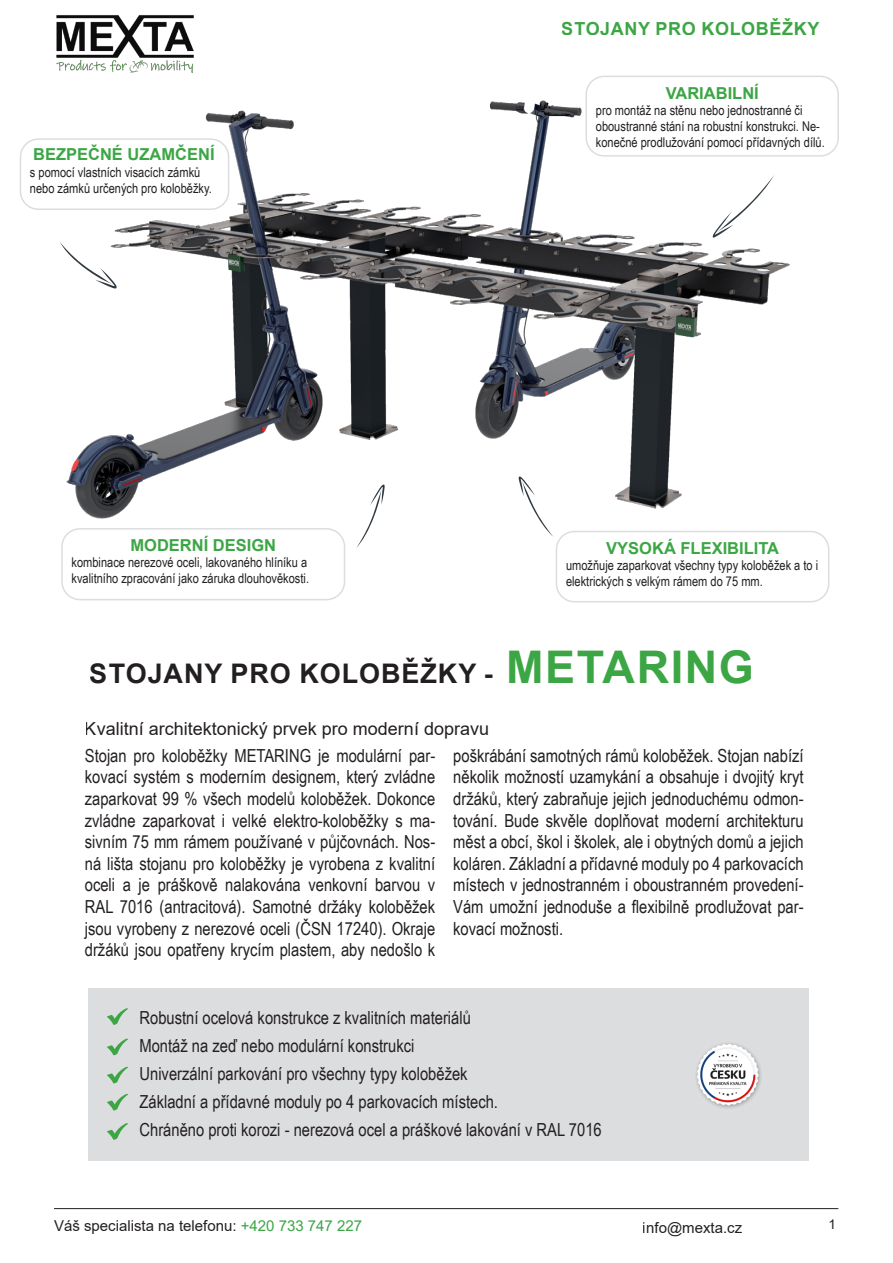
<style>
.page{position:relative;width:893px;height:1263px;background:#fff}
.page>*{position:absolute;margin:0;border:0;box-sizing:border-box;transform-origin:0 0}
.t1{font:700 27px "Arial";letter-spacing:.035em;color:#231f20}
.t2{font:18px/21.6px "Arial Narrow";color:#231f20;text-align:justify}
.t3{font:18px "Arial";color:#231f20}
.t4{font:700 18px "Arial";letter-spacing:.035em;color:#3ca645}
.t5{font:700 16.5px "Arial";color:#3ca645}
.t6{font:15px "Arial";color:#231f20}
.t7{font:13.5px/16.2px "Arial Narrow";color:#231f20}
.t8{font:13.5px "Arial";color:#231f20}
.s1{font-size:45px;color:#3ca645}
.s2{color:#3ca645}
</style>
<div class="page">
<img style="left:20px;top:75px;width:819px;height:463px">
<div style="left:586px;top:76px;width:252px;height:80px;background:#fff;border-radius:18px"></div>
<div style="left:585px;top:76px;width:254px;height:81px;border:2px solid #dcdddf;border-radius:18px"></div>
<svg style="left:60px;top:242px;width:57px;height:47px"></svg>
<div style="left:556px;top:531px;width:273px;height:71px;background:#fff;border-radius:18px"></div>
<div style="left:556px;top:531px;width:273px;height:71px;border:2px solid #dcdddf;border-radius:18px"></div>
<svg style="left:519px;top:476px;width:35px;height:61px"></svg>
<div style="left:20px;top:139px;width:209px;height:70px;background:#fff;border-radius:18px"></div>
<div style="left:20px;top:138px;width:209px;height:72px;border:2px solid #dcdddf;border-radius:18px"></div>
<svg style="left:712px;top:175px;width:62px;height:63px"></svg>
<div style="left:88px;top:988px;width:721px;height:172px;background:#dcdddf"></div>
<hr style="left:892px;top:337px;width:1px;height:851px;background:#dcdddf">
<img style="left:56px;top:15px;width:138px;height:58px">
<svg style="left:107px;top:1008px;width:21px;height:17px"></svg>
<svg style="left:107px;top:1038px;width:21px;height:17px"></svg>
<svg style="left:107px;top:1067px;width:21px;height:16px"></svg>
<svg style="left:107px;top:1094px;width:21px;height:17px"></svg>
<svg style="left:107px;top:1123px;width:21px;height:17px"></svg>
<hr style="left:54px;top:1208px;width:784px;height:1px;background:#231f20">
<div style="left:62px;top:529px;width:283px;height:71px;background:#fff;border-radius:18px"></div>
<div style="left:61px;top:528px;width:284px;height:72px;border:2px solid #dcdddf;border-radius:18px"></div>
<svg style="left:356px;top:484px;width:29px;height:64px"></svg>
<img style="left:696px;top:1043px;width:65px;height:65px">
<p class="t5" style="left:33px;top:143px;width:183px">BEZPEČNÉ UZAMČENÍ</p>
<p class="t7" style="left:30px;top:163px;width:183px">s pomocí vlastních visacích zámků nebo zámků určených pro koloběžky.</p>
<p class="t5" style="left:130px;top:533px;width:147px">MODERNÍ DESIGN</p>
<p class="t7" style="left:72px;top:554px;width:239px">kombinace nerezové oceli, lakovaného hlíníku a kvalitního zpracování jako záruka dlouhověkosti.</p>
<p class="t4" style="left:562px;top:16px;width:259px">STOJANY PRO KOLOBĚŽKY</p>
<p class="t5" style="left:666px;top:81px;width:95px">VARIABILNÍ</p>
<p class="t7" style="left:596px;top:101px;width:230px">pro montáž na stěnu nebo jednostranné či oboustranné stání na robustní konstrukci. Ne&shy;konečné prodlužování pomocí přídavných dílů.</p>
<p class="t5" style="left:606px;top:536px;width:174px">VYSOKÁ FLEXIBILITA</p>
<p class="t7" style="left:566px;top:556px;width:254px">umožňuje zaparkovat všechny typy koloběžek a to i elektrických s velkým rámem do 75 mm.</p>
<h1 class="t1" style="left:90px;top:654px;width:666px">STOJANY PRO KOLOBĚŽKY - <span class="s1">METARING</span></h1>
<p class="t3" style="left:85px;top:716px;width:406px">Kvalitní architektonický prvek pro moderní dopravu</p>
<p class="t2" style="left:85px;top:744px;width:352px">Stojan pro koloběžky METARING je modulární par&shy;kovací systém s moderním designem, který zvládne zaparkovat 99 % všech modelů koloběžek. Dokonce zvládne zaparkovat i velké elektro-koloběžky s ma&shy;sivním 75 mm rámem používané v půjčovnách. Nos&shy;ná lišta stojanu pro koloběžky je vyrobena z kvalitní oceli a je práškově nalakována venkovní barvou v RAL 7016 (antracitová). Samotné držáky koloběžek jsou vyrobeny z nerezové oceli (ČSN 17240). Okraje držáků jsou opatřeny krycím plastem, aby nedošlo k</p>
<p class="t2" style="left:453px;top:744px;width:352px">poškrábání samotných rámů koloběžek. Stojan nabízí několik možností uzamykání a obsahuje i dvojitý kryt držáků, který zabraňuje jejich jednoduchému odmon&shy;tování. Bude skvěle doplňovat moderní architekturu měst a obcí, škol i školek, ale i obytných domů a jejich koláren. Základní a přídavné moduly po 4 parkovacích místech v jednostranném i oboustranném provedení-Vám umožní jednoduše a flexibilně prodlužovat par&shy;kovací možnosti.</p>
<p class="t2" style="left:139px;top:1002px;width:464px;line-height:28.2px;text-align:left">Robustní ocelová konstrukce z kvalitních materiálů<br>Montáž na zeď nebo modulární konstrukci<br>Univerzální parkování pro všechny typy koloběžek<br>Základní a přídavné moduly po 4 parkovacích místech.<br>Chráněno proti korozi - nerezová ocel a práškové lakování v RAL 7016</p>
<p class="t6" style="left:54px;top:1215px;width:310px">Váš specialista na telefonu: <span class="s2">+420 733 747 227</span></p>
<p class="t6" style="left:643px;top:1217px;width:101px">info@mexta.cz</p>
<p class="t8" style="left:828px;top:1215px;width:9px">1</p>
</div>
